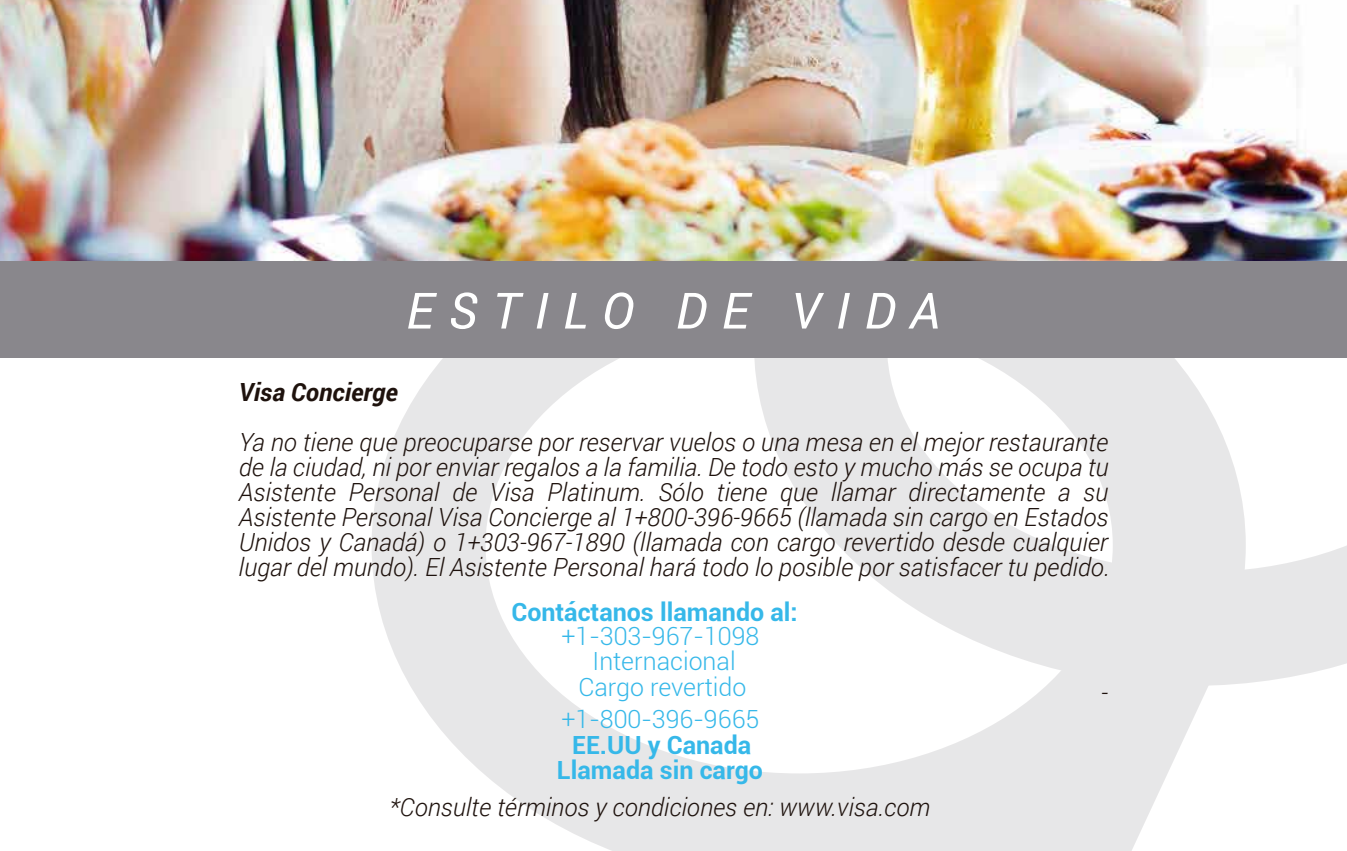
<style>
.page{position:relative;width:1347px;height:851px;background:#fff}
.page>*{position:absolute;margin:0;border:0;box-sizing:border-box;transform-origin:0 0}
.t1{font:italic 50px "Roboto";letter-spacing:.3em;color:#fff}
.t2{font:italic 300 25px/25px "Roboto";color:#1e120d;text-align:justify}
.t3{font:300 25px/25.8px "Roboto";color:#36b8e9;text-align:center}
.t4{font:700 25px/25.8px "Roboto";color:#36b8e9;text-align:center}
.t5{font:italic 700 25px "Roboto";color:#1e120d}
</style>
<div class="page">
<svg style="left:1245px;top:532px;width:101px;height:151px;fill:#e7e7e8"></svg>
<svg style="left:371px;top:358px;width:874px;height:492px;fill:#e7e7e8"></svg>
<img style="left:0;top:0;width:1346px;height:261px">
<div style="left:0;top:261px;width:1346px;height:97px;background:#89878c"></div>
<h1 class="t1" style="left:406px;top:276px;width:536px">ESTILO DE VIDA</h1>
<p class="t5" style="left:239px;top:374px;width:160px">Visa Concierge</p>
<p class="t2" style="left:239px;top:428px;width:872px">Ya no tiene que preocuparse por reservar vuelos o una mesa en el mejor restaurante de la ciudad, ni por enviar regalos a la familia. De todo esto y mucho más se ocupa tu Asistente Personal de Visa Platinum. Sólo tiene que llamar directamente a su Asistente Personal Visa Concierge al 1+800-396-9665 (llamada sin cargo en Estados Unidos y Canadá) o 1+303-967-1890 (llamada con cargo revertido desde cualquier lugar del mundo). El Asistente Personal hará todo lo posible por satisfacer tu pedido.</p>
<p class="t4" style="left:511px;top:598px;width:288px">Contáctanos llamando al:</p>
<p class="t3" style="left:561px;top:621px;width:199px">+1-303-967-1098<br>Internacional<br>Cargo revertido</p>
<p class="t3" style="left:561px;top:705px;width:199px">+1-800-396-9665</p>
<p class="t4" style="left:557px;top:730px;width:207px">EE.UU y Canada<br>Llamada sin cargo</p>
<p class="t2" style="left:389px;top:793px;width:542px">*Consulte términos y condiciones en: www.visa.com</p>
<p class="t2" style="left:1101px;top:678px;width:8px">-</p>
</div>
